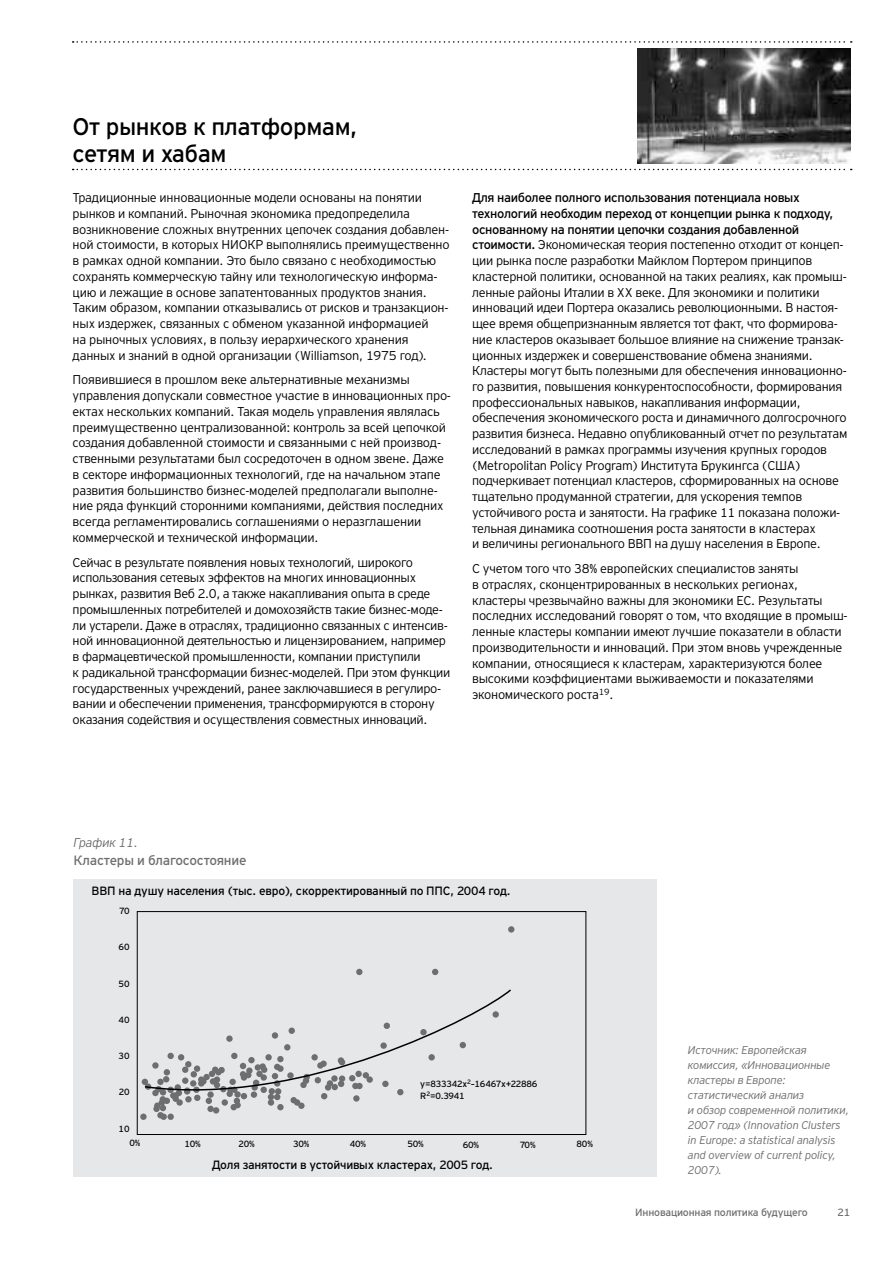
<style>
.page{position:relative;width:894px;height:1263px;background:#fff}
.page>*{position:absolute;margin:0;border:0;box-sizing:border-box;transform-origin:0 0}
.t1{font:24px/27px "EY Interstate";letter-spacing:-.02em;color:#000}
.t2{font:13.5px "EY Interstate";letter-spacing:-.02em;color:#6d6e70}
.t3{font:300 12.75px/15.8px "EY Interstate";letter-spacing:-.025em;color:#000}
.t4{font:italic 300 12.75px "EY Interstate";letter-spacing:-.02em;color:#6d6e70}
.t5{font:12px "EY Interstate";letter-spacing:-.02em;color:#000}
.t6{font:italic 300 11.25px/15px "EY Interstate";letter-spacing:-.02em;color:#6d6e70}
.t7{font:10.5px "EY Interstate";letter-spacing:-.02em;color:#6d6e70}
.t8{font:9px/12px "EY Interstate";letter-spacing:-.02em;color:#000}
.s1{font-weight:400}
</style>
<div class="page">
<svg style="left:73px;top:41px;width:779px;height:2px"></svg>
<svg style="left:73px;top:169px;width:779px;height:1px"></svg>
<div style="left:73px;top:879px;width:584px;height:297px;background:#e6e7e8"></div>
<img style="left:638px;top:48px;width:212px;height:115px">
<div style="left:508px;top:926px;width:6px;height:7px;background:#6d6e70;border-radius:50%"></div>
<svg style="left:432px;top:969px;width:6px;height:6px"></svg>
<div style="left:356px;top:969px;width:7px;height:6px;background:#6d6e70;border-radius:50%"></div>
<div style="left:140px;top:1114px;width:7px;height:6px;background:#6d6e70;border-radius:50%"></div>
<svg style="left:142px;top:989px;width:369px;height:131px"></svg>
<div style="left:137px;top:911px;width:449px;height:224px;border:1px solid #000"></div>
<h1 class="t1" style="left:73px;top:114px;width:287px">От рынков к платформам, сетям и хабам</h1>
<p class="t3" style="left:73px;top:190px;width:379px">Традиционные инновационные модели основаны на понятии рынков и компаний. Рыночная экономика предопределила возникновение сложных внутренних цепочек создания добавлен&shy;ной стоимости, в которых НИОКР выполнялись преимущественно в рамках одной компании. Это было связано с необходимостью сохранять коммерческую тайну или технологическую информа&shy;цию и лежащие в основе запатентованных продуктов знания.<br>Таким образом, компании отказывались от рисков и транзакцион&shy;ных издержек, связанных с обменом указанной информацией<br>на рыночных условиях, в пользу иерархического хранения данных и знаний в одной организации (Williamson, 1975 год).</p>
<p class="t3" style="left:73px;top:372px;width:380px">Появившиеся в прошлом веке альтернативные механизмы управления допускали совместное участие в инновационных про&shy;ектах нескольких компаний. Такая модель управления являлась преимущественно централизованной: контроль за всей цепочкой создания добавленной стоимости и связанными с ней производ&shy;ственными результатами был сосредоточен в одном звене. Даже в секторе информационных технологий, где на начальном этапе развития большинство бизнес-моделей предполагали выполне&shy;ние ряда функций сторонними компаниями, действия последних всегда регламентировались соглашениями о неразглашении коммерческой и технической информации.</p>
<p class="t3" style="left:73px;top:554px;width:379px">Сейчас в результате появления новых технологий, широкого использования сетевых эффектов на многих инновационных рынках, развития Веб 2.0, а также накапливания опыта в среде промышленных потребителей и домохозяйств такие бизнес-моде&shy;ли устарели. Даже в отраслях, традиционно связанных с интенсив&shy;ной инновационной деятельностью и лицензированием, например в фармацевтической промышленности, компании приступили<br>к радикальной трансформации бизнес-моделей. При этом функции государственных учреждений, ранее заключавшиеся в регулиро&shy;вании и обеспечении применения, трансформируются в сторону оказания содействия и осуществления совместных инноваций.</p>
<p class="t3" style="left:472px;top:190px;width:377px"><span class="s1">Для наиболее полного использования потенциала новых технологий необходим переход от концепции рынка к подходу, основанному на понятии цепочки создания добавленной стоимости.</span> Экономическая теория постепенно отходит от концеп&shy;ции рынка после разработки Майклом Портером принципов кластерной политики, основанной на таких реалиях, как промыш&shy;ленные районы Италии в ХХ веке. Для экономики и политики инноваций идеи Портера оказались революционными. В настоя&shy;щее время общепризнанным является тот факт, что формирова&shy;ние кластеров оказывает большое влияние на снижение транзак&shy;ционных издержек и совершенствование обмена знаниями.<br>Кластеры могут быть полезными для обеспечения инновационно&shy;го развития, повышения конкурентоспособности, формирования профессиональных навыков, накапливания информации, обеспечения экономического роста и динамичного долгосрочного развития бизнеса. Недавно опубликованный отчет по результатам исследований в рамках программы изучения крупных городов (Metropolitan Policy Program) Института Брукингса (США) подчеркивает потенциал кластеров, сформированных на основе тщательно продуманной стратегии, для ускорения темпов устойчивого роста и занятости. На графике 11 показана положи&shy;тельная динамика соотношения роста занятости в кластерах<br>и величины регионального ВВП на душу населения в Европе.</p>
<p class="t3" style="left:472px;top:561px;width:377px">С учетом того что 38% европейских специалистов заняты<br>в отраслях, сконцентрированных в нескольких регионах, кластеры чрезвычайно важны для экономики ЕС. Результаты последних исследований говорят о том, что входящие в промыш&shy;ленные кластеры компании имеют лучшие показатели в области производительности и инноваций. При этом вновь учрежденные компании, относящиеся к кластерам, характеризуются более высокими коэффициентами выживаемости и показателями экономического роста<sup>19</sup>.</p>
<p class="t4" style="left:74px;top:837px;width:66px">График 11.</p>
<p class="t2" style="left:74px;top:854px;width:174px">Кластеры и благосостояние</p>
<p class="t5" style="left:92px;top:886px;width:420px">ВВП на душу населения (тыс. евро), скорректированный по ППС, 2004 год.</p>
<p class="t8" style="left:119px;top:905px;width:12px">70</p>
<p class="t8" style="left:119px;top:942px;width:12px">60</p>
<p class="t8" style="left:119px;top:978px;width:12px">50</p>
<p class="t8" style="left:119px;top:1014px;width:12px">40</p>
<p class="t8" style="left:119px;top:1050px;width:12px">30</p>
<p class="t8" style="left:119px;top:1087px;width:12px">20</p>
<p class="t8" style="left:130px;top:1122px;width:12px;line-height:14.1px;text-indent:-11px">10<br>0%</p>
<p class="t8" style="left:420px;top:1078px;width:119px">y=833342x<sup>2</sup>–16467x+22886<br>R<sup>2</sup>=0.3941</p>
<p class="t8" style="left:184px;top:1138px;width:18px">10%</p>
<p class="t8" style="left:239px;top:1138px;width:18px">20%</p>
<p class="t8" style="left:293px;top:1138px;width:18px">30%</p>
<p class="t8" style="left:350px;top:1138px;width:18px">40%</p>
<p class="t8" style="left:407px;top:1138px;width:18px">50%</p>
<p class="t8" style="left:463px;top:1139px;width:18px">60%</p>
<p class="t8" style="left:520px;top:1139px;width:17px">70%</p>
<p class="t8" style="left:577px;top:1138px;width:18px">80%</p>
<p class="t5" style="left:212px;top:1159px;width:282px">Доля занятости в устойчивых кластерах, 2005 год.</p>
<p class="t6" style="left:688px;top:1043px;width:163px">Источник: Европейская комиссия, «Инновационные кластеры в Европе: статистический анализ<br>и обзор современной политики,<br>2007 год» (Innovation Clusters in Europe: a statistical analysis and overview of current policy,<br>2007).</p>
<p class="t7" style="left:635px;top:1208px;width:174px">Инновационная политика будущего</p>
<p class="t7" style="left:838px;top:1208px;width:14px">21</p>
</div>
